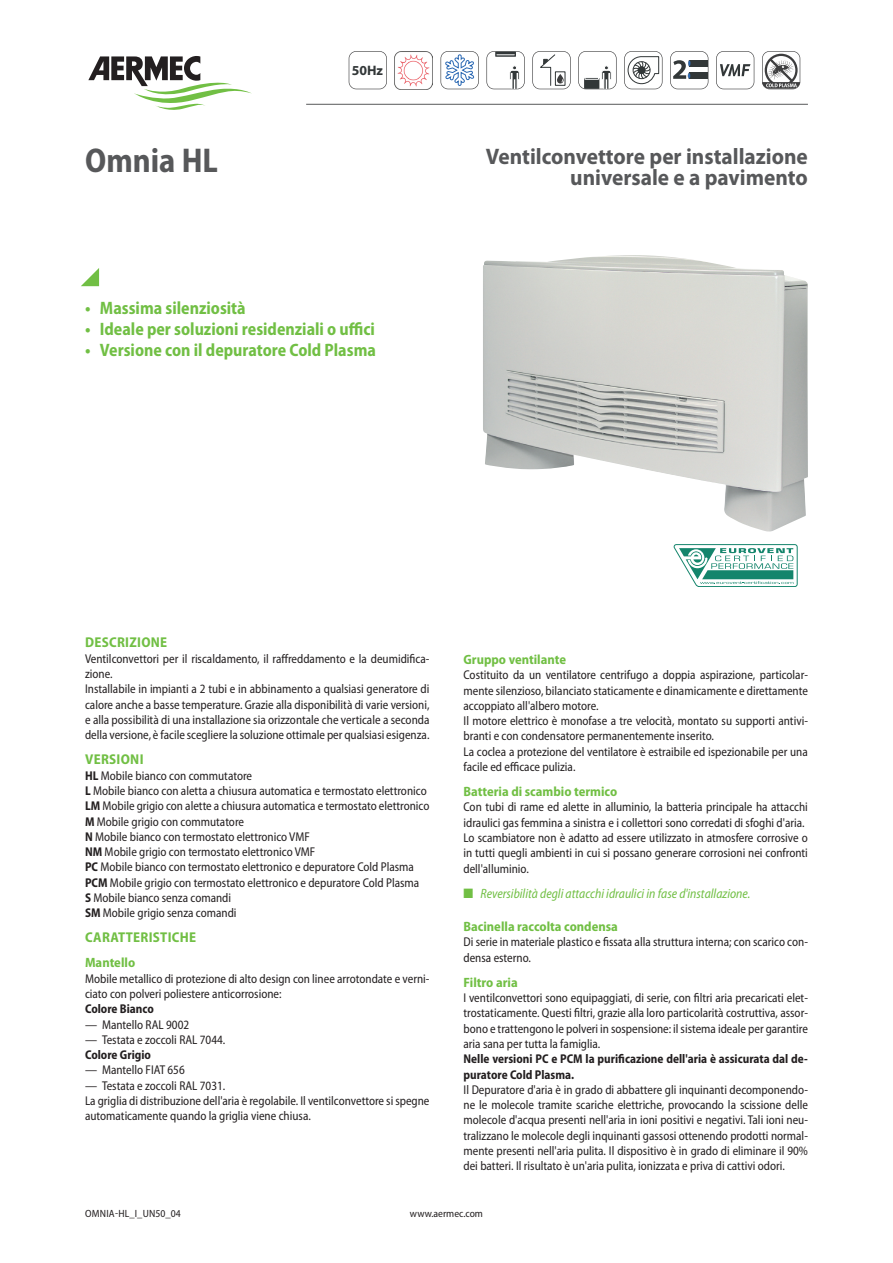
<style>
.page{position:relative;width:893px;height:1263px;background:#fff}
.page>*{position:absolute;margin:0;border:0;box-sizing:border-box;transform-origin:0 0}
.grandezza_it{font:700 semi-condensed 34.5px "Myriad Pro";color:#57585a;scale:.95 1}
.descrizione_it{font:700 22.5px/21px "Myriad Pro";color:#57585a;text-align:right;scale:.95 1}
.t1{font:700 semi-condensed 18px "Myriad Pro";color:#71bf44;scale:.95 1}
.t2{font:700 semi-condensed 14.25px "Myriad Pro";letter-spacing:.02em;color:#71bf44}
.t3{font:700 13.8px "Myriad Pro";color:#323738}
.t4{font:700 semi-condensed 13.5px "Myriad Pro";color:#71bf44}
.t5{font:italic semi-condensed 13.5px "Myriad Pro";color:#71bf44;scale:.95 1}
.normale_it{font:semi-condensed 12.75px/15.3px "Myriad Pro";color:#231f20;scale:.95 1}
.normale_it-2{font:700 semi-condensed 12.75px/15.3px "Myriad Pro";color:#231f20;scale:.95 1}
.normaleInline_it{font:700 semi-condensed 12.75px "Myriad Pro";color:#231f20;scale:.95 1}
.t6{font:semi-condensed 10.5px "Myriad Pro";letter-spacing:.005em;color:#231f20}
.s1{font-weight:700}
</style>
<div class="page">
<svg style="left:81px;top:268px;width:18px;height:18px"></svg>
<img style="left:483px;top:255px;width:325px;height:277px">
<svg style="left:88px;top:56px;width:164px;height:54px"></svg>
<hr style="left:306px;top:104px;width:502px;height:1px;background:#57585a">
<svg style="left:349px;top:51px;width:38px;height:38px"></svg>
<img style="left:395px;top:51px;width:38px;height:38px">
<svg style="left:441px;top:51px;width:38px;height:38px"></svg>
<svg style="left:486px;top:51px;width:39px;height:38px"></svg>
<svg style="left:532px;top:51px;width:39px;height:38px"></svg>
<svg style="left:578px;top:51px;width:39px;height:38px"></svg>
<div style="left:584px;top:78px;width:15px;height:11px;background:#323738"></div>
<div style="left:585px;top:77px;width:14px;height:3px;border:1px solid #fff"></div>
<svg style="left:624px;top:51px;width:38px;height:38px"></svg>
<svg style="left:670px;top:51px;width:38px;height:38px"></svg>
<svg style="left:716px;top:51px;width:38px;height:38px"></svg>
<svg style="left:762px;top:51px;width:38px;height:38px"></svg>
<svg style="left:674px;top:544px;width:123px;height:43px"></svg>
<p class="t3" style="left:352px;top:62px;width:33px">50Hz</p>
<p class="grandezza_it" style="left:85px;top:138px;width:141px">Omnia HL</p>
<p class="descrizione_it" style="left:486px;top:145px;width:340px">Ventilconvettore per installazione universale e a pavimento</p>
<p class="t1" style="left:85px;top:296px;width:171px">• Massima silenziosità</p>
<p class="t1" style="left:85px;top:317px;width:307px">• Ideale per soluzioni residenziali o uffici</p>
<p class="t1" style="left:85px;top:338px;width:308px">• Versione con il depuratore Cold Plasma</p>
<p class="t2" style="left:85px;top:633px;width:84px">DESCRIZIONE</p>
<p class="normale_it" style="left:85px;top:651px;width:364px">Ventilconvettori per il riscaldamento, il raffreddamento e la deumidifica&shy;zione.</p>
<p class="normale_it" style="left:85px;top:681px;width:364px;text-align:justify">Installabile in impianti a 2 tubi e in abbinamento a qualsiasi generatore di calore anche a basse temperature. Grazie alla disponibilità di varie versioni, e alla possibilità di una installazione sia orizzontale che verticale a seconda della versione, è facile scegliere la soluzione ottimale per qualsiasi esigenza.</p>
<p class="t2" style="left:85px;top:750px;width:60px">VERSIONI</p>
<p class="normale_it" style="left:85px;top:767px;width:177px"><span class="s1">HL</span> Mobile bianco con commutatore</p>
<p class="normale_it" style="left:85px;top:783px;width:361px"><span class="s1">L</span> Mobile bianco con aletta a chiusura automatica e termostato elettronico</p>
<p class="normale_it" style="left:85px;top:798px;width:364px"><span class="s1">LM</span> Mobile grigio con alette a chiusura automatica e termostato elettronico</p>
<p class="normale_it" style="left:85px;top:813px;width:169px"><span class="s1">M</span> Mobile grigio con commutatore</p>
<p class="normale_it" style="left:85px;top:829px;width:238px"><span class="s1">N</span> Mobile bianco con termostato elettronico VMF</p>
<p class="normale_it" style="left:85px;top:844px;width:244px"><span class="s1">NM</span> Mobile grigio con termostato elettronico VMF</p>
<p class="normale_it" style="left:85px;top:859px;width:348px"><span class="s1">PC</span> Mobile bianco con termostato elettronico e depuratore Cold Plasma</p>
<p class="normale_it" style="left:85px;top:875px;width:353px"><span class="s1">PCM</span> Mobile grigio con termostato elettronico e depuratore Cold Plasma</p>
<p class="normale_it" style="left:85px;top:890px;width:155px"><span class="s1">S</span> Mobile bianco senza comandi</p>
<p class="normale_it" style="left:85px;top:905px;width:161px"><span class="s1">SM</span> Mobile grigio senza comandi</p>
<p class="t2" style="left:85px;top:928px;width:112px">CARATTERISTICHE</p>
<p class="t4" style="left:85px;top:954px;width:52px">Mantello</p>
<p class="normale_it" style="left:85px;top:970px;width:364px">Mobile metallico di protezione di alto design con linee arrotondate e verni&shy;ciato con polveri poliestere anticorrosione:</p>
<p class="normaleInline_it" style="left:85px;top:1001px;width:74px">Colore Bianco</p>
<p class="normale_it" style="left:85px;top:1016px;width:111px">— Mantello RAL 9002</p>
<p class="normale_it" style="left:85px;top:1032px;width:149px">— Testata e zoccoli RAL 7044.</p>
<p class="normaleInline_it" style="left:85px;top:1047px;width:71px">Colore Grigio</p>
<p class="normale_it" style="left:85px;top:1062px;width:107px">— Mantello FIAT 656</p>
<p class="normale_it" style="left:85px;top:1078px;width:149px">— Testata e zoccoli RAL 7031.</p>
<p class="normale_it" style="left:85px;top:1093px;width:364px">La griglia di distribuzione dell'aria è regolabile. Il ventilconvettore si spegne automaticamente quando la griglia viene chiusa.</p>
<p class="t4" style="left:463px;top:651px;width:104px">Gruppo ventilante</p>
<p class="normale_it" style="left:463px;top:667px;width:364px;text-align:justify">Costituito da un ventilatore centrifugo a doppia aspirazione, particolar&shy;mente silenzioso, bilanciato staticamente e dinamicamente e direttamente accoppiato all'albero motore.</p>
<p class="normale_it" style="left:463px;top:713px;width:364px">Il motore elettrico è monofase a tre velocità, montato su supporti antivi&shy;branti e con condensatore permanentemente inserito.</p>
<p class="normale_it" style="left:463px;top:744px;width:364px">La coclea a protezione del ventilatore è estraibile ed ispezionabile per una facile ed efficace pulizia.</p>
<p class="t4" style="left:463px;top:783px;width:155px">Batteria di scambio termico</p>
<p class="normale_it" style="left:463px;top:799px;width:364px">Con tubi di rame ed alette in alluminio, la batteria principale ha attacchi idraulici gas femmina a sinistra e i collettori sono corredati di sfoghi d'aria.</p>
<p class="normale_it" style="left:463px;top:830px;width:364px;text-align:justify">Lo scambiatore non è adatto ad essere utilizzato in atmosfere corrosive o in tutti quegli ambienti in cui si possano generare corrosioni nei confronti dell'alluminio.</p>
<p class="t5" style="left:463px;top:885px;width:303px">■ Reversibilità degli attacchi idraulici in fase d'installazione.</p>
<p class="t4" style="left:463px;top:918px;width:156px">Bacinella raccolta condensa</p>
<p class="normale_it" style="left:463px;top:934px;width:364px">Di serie in materiale plastico e fissata alla struttura interna; con scarico con&shy;densa esterno.</p>
<p class="t4" style="left:463px;top:973px;width:56px">Filtro aria</p>
<p class="normale_it" style="left:463px;top:990px;width:364px;text-align:justify">I ventilconvettori sono equipaggiati, di serie, con filtri aria precaricati elet&shy;trostaticamente. Questi filtri, grazie alla loro particolarità costruttiva, assor&shy;bono e trattengono le polveri in sospensione: il sistema ideale per garantire aria sana per tutta la famiglia.</p>
<p class="normale_it-2" style="left:463px;top:1051px;width:364px">Nelle versioni PC e PCM la purificazione dell'aria è assicurata dal de&shy;puratore Cold Plasma.</p>
<p class="normale_it" style="left:463px;top:1082px;width:364px;text-align:justify">Il Depuratore d'aria è in grado di abbattere gli inquinanti decomponendo&shy;ne le molecole tramite scariche elettriche, provocando la scissione delle molecole d'acqua presenti nell'aria in ioni positivi e negativi. Tali ioni neu&shy;tralizzano le molecole degli inquinanti gassosi ottenendo prodotti normal&shy;mente presenti nell'aria pulita. Il dispositivo è in grado di eliminare il 90% dei batteri. Il risultato è un'aria pulita, ionizzata e priva di cattivi odori.</p>
<p class="t6" style="left:85px;top:1207px;width:97px">OMNIA-HL_I_UN50_04</p>
<p class="t6" style="left:410px;top:1207px;width:75px">www.aermec.com</p>
</div>
